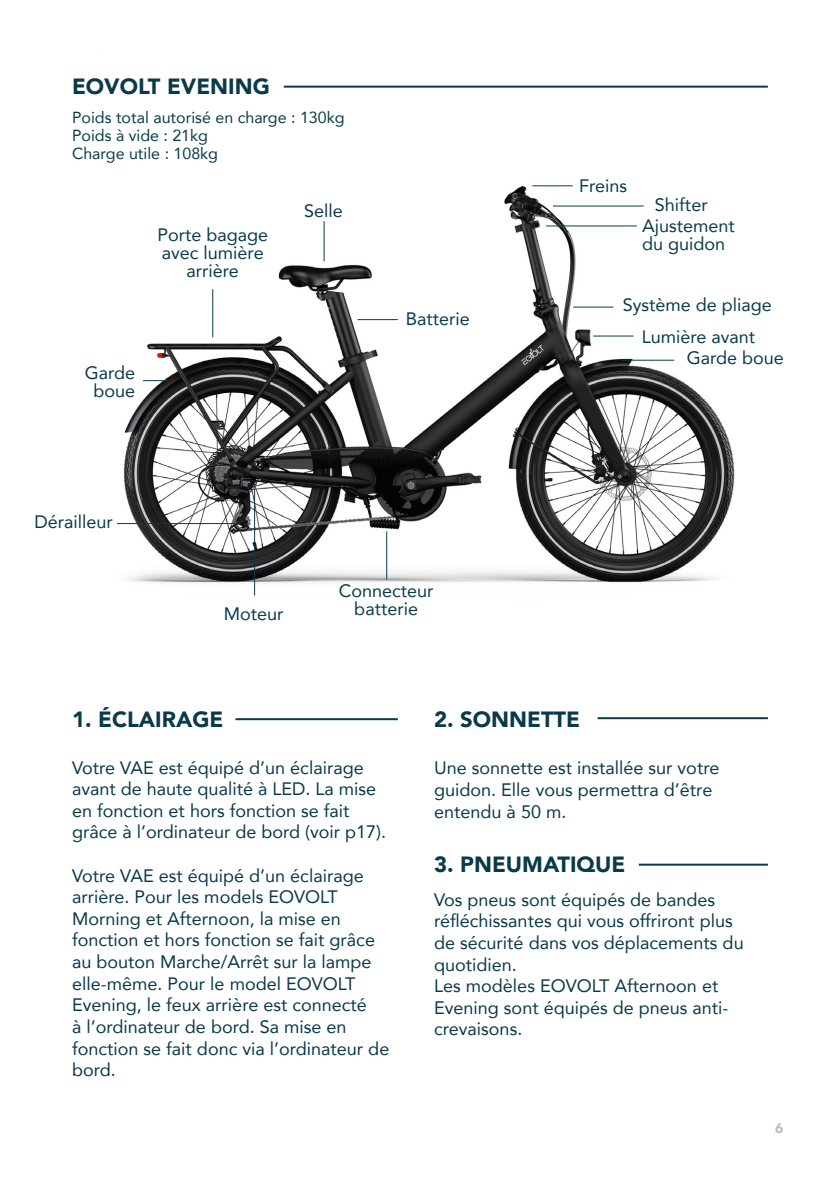
<style>
.page{position:relative;width:840px;height:1191px;background:#fff}
.page>*{position:absolute;margin:0;border:0;box-sizing:border-box;transform-origin:0 0}
.t1{font:900 22px "Avenir";color:#0a3a4a}
.t2{font:18px/21.6px "Avenir";color:#0a3a4a}
.t3{font:16px "Avenir";color:#0a3a4a}
.t4{font:900 14px "Avenir";color:#bcbdc0}
</style>
<div class="page">
<img style="left:116px;top:85px;width:644px;height:511px">
<hr style="left:283px;top:86px;width:484px;height:2px;background:#0a3a4a">
<hr style="left:235px;top:718px;width:162px;height:2px;background:#0a3a4a">
<hr style="left:597px;top:717px;width:170px;height:2px;background:#0a3a4a">
<hr style="left:638px;top:863px;width:129px;height:2px;background:#0a3a4a">
<hr style="left:386px;top:531px;width:1px;height:48px;background:#0a3a4a">
<hr style="left:254px;top:489px;width:1px;height:106px;background:#0a3a4a">
<svg style="left:143px;top:380px;width:25px;height:1px"></svg>
<hr style="left:212px;top:289px;width:1px;height:48px;background:#0a3a4a">
<hr style="left:323px;top:221px;width:1px;height:40px;background:#0a3a4a">
<hr style="left:622px;top:360px;width:51px;height:1px;background:#0a3a4a">
<hr style="left:593px;top:335px;width:40px;height:1px;background:#0a3a4a">
<hr style="left:546px;top:225px;width:90px;height:1px;background:#0a3a4a">
<hr style="left:532px;top:185px;width:40px;height:1px;background:#0a3a4a">
<hr style="left:573px;top:306px;width:40px;height:1px;background:#0a3a4a">
<hr style="left:117px;top:523px;width:118px;height:1px;background:#0a3a4a">
<hr style="left:357px;top:319px;width:40px;height:1px;background:#0a3a4a">
<hr style="left:552px;top:205px;width:91px;height:1px;background:#0a3a4a">
<p class="t1" style="left:72px;top:67px;width:199px">EOVOLT EVENING</p>
<p class="t3" style="left:72px;top:104px;width:274px">Poids total autorisé en charge : 130kg</p>
<p class="t3" style="left:72px;top:122px;width:137px">Poids à vide : 21kg</p>
<p class="t3" style="left:72px;top:140px;width:147px">Charge utile : 108kg</p>
<p class="t2" style="left:157px;top:223px;width:112px">Porte bagage</p>
<p class="t2" style="left:162px;top:241px;width:103px">avec lumière</p>
<p class="t2" style="left:186px;top:259px;width:54px">arrière</p>
<p class="t2" style="left:85px;top:361px;width:52px">Garde</p>
<p class="t2" style="left:93px;top:379px;width:43px">boue</p>
<p class="t2" style="left:304px;top:199px;width:40px">Selle</p>
<p class="t2" style="left:405px;top:307px;width:66px">Batterie</p>
<p class="t2" style="left:34px;top:510px;width:80px">Dérailleur</p>
<p class="t2" style="left:338px;top:580px;width:96px">Connecteur</p>
<p class="t2" style="left:224px;top:602px;width:61px">Moteur</p>
<p class="t2" style="left:354px;top:598px;width:65px">batterie</p>
<p class="t2" style="left:578px;top:174px;width:50px">Freins</p>
<p class="t2" style="left:654px;top:194px;width:54px">Shifter</p>
<p class="t2" style="left:641px;top:216px;width:94px;line-height:18px">Ajustement du guidon</p>
<p class="t2" style="left:622px;top:293px;width:151px">Système de pliage</p>
<p class="t2" style="left:641px;top:325px;width:115px">Lumière avant</p>
<p class="t2" style="left:686px;top:347px;width:99px">Garde boue</p>
<p class="t1" style="left:72px;top:700px;width:153px">1. ÉCLAIRAGE</p>
<p class="t2" style="left:72px;top:756px;width:315px">Votre VAE est équipé d’un éclairage avant de haute qualité à LED. La mise en fonction et hors fonction se fait grâce à l’ordinateur de bord (voir p17).</p>
<p class="t2" style="left:72px;top:864px;width:318px">Votre VAE est équipé d’un éclairage arrière. Pour les models EOVOLT<br>Morning et Afternoon, la mise en fonction et hors fonction se fait grâce au bouton Marche/Arrêt sur la lampe elle-même. Pour le model EOVOLT<br>Evening, le feux arrière est connecté<br>à l’ordinateur de bord. Sa mise en fonction se fait donc via l’ordinateur de bord.</p>
<p class="t1" style="left:434px;top:700px;width:147px">2. SONNETTE</p>
<p class="t2" style="left:434px;top:757px;width:286px">Une sonnette est installée sur votre guidon. Elle vous permettra d’être entendu à 50 m.</p>
<p class="t1" style="left:434px;top:845px;width:193px">3. PNEUMATIQUE</p>
<p class="t2" style="left:434px;top:888px;width:311px">Vos pneus sont équipés de bandes réfléchissantes qui vous offriront plus de sécurité dans vos déplacements du quotidien.</p>
<p class="t2" style="left:434px;top:974px;width:296px">Les modèles EOVOLT Afternoon et<br>Evening sont équipés de pneus anti&shy;crevaisons.</p>
<p class="t4" style="left:774px;top:1116px;width:10px">6</p>
</div>
